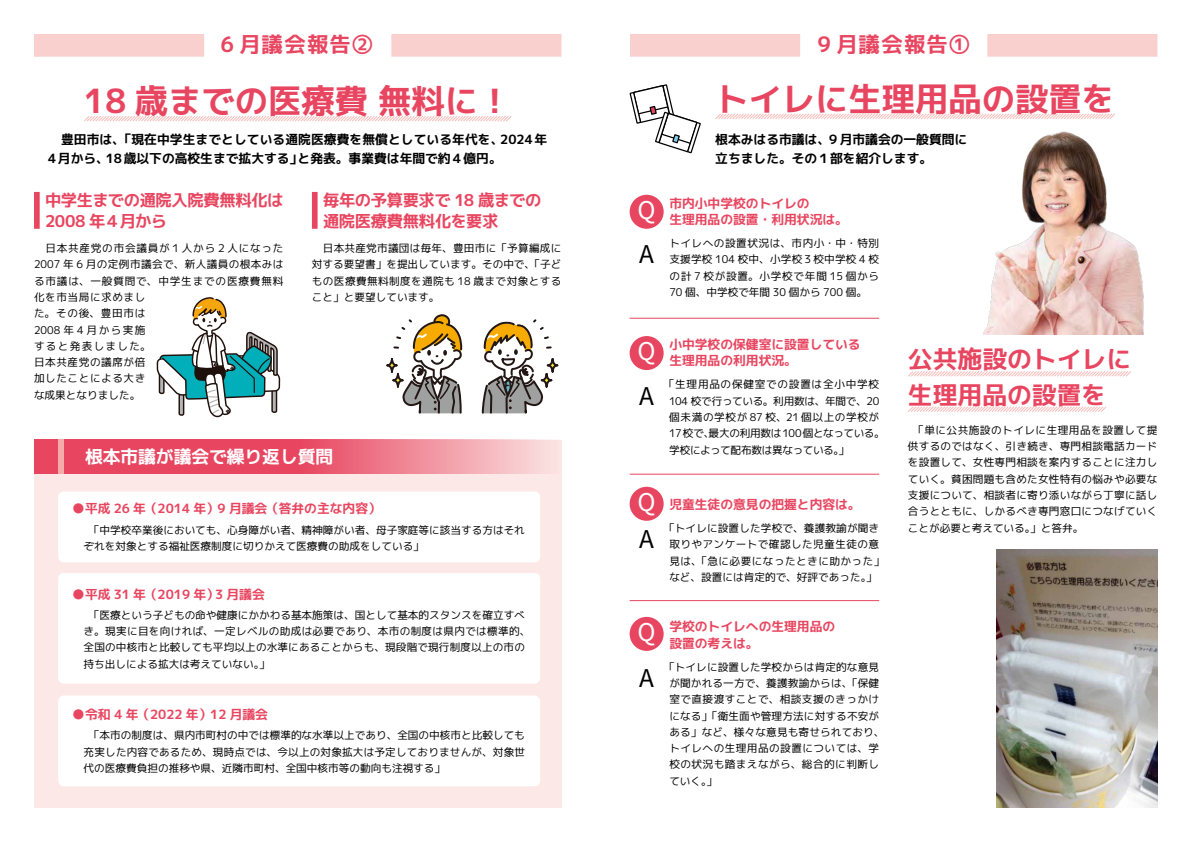
<style>
.page{position:relative;width:1191px;height:842px;background:#fff}
.page>*{position:absolute;margin:0;border:0;box-sizing:border-box;transform-origin:0 0}
.t1{font:33.3px "migmix 1 p bold";color:#e84660}
.t2{font:24.8px/35.4px "migmix 1 p bold";color:#e84660}
.t3{font:24.4px "Source Han Sans";color:#000}
.t4{font:24.4px "Source Han Sans";color:#fff}
.t5{font:21.3px "migmix 1 p bold";letter-spacing:.055em;color:#e84660}
.t6{font:17.7px "migmix 1 p bold";color:#fff}
.t7{font:16.3px/21.3px "migmix 1 p bold";letter-spacing:-.03em;color:#e84660}
.t8{font:12.8px/16.3px "migmix 1 p bold";color:#e84660}
.t9{font:12.8px/19.8px "migmix 1 p bold";color:#000}
.t10{font:10.6px/16.3px "migmix 1 p regular";letter-spacing:.015em;color:#000;text-align:justify}
.t11{font:10.6px/16.3px "migmix 1 p regular";letter-spacing:.055em;color:#000}
.t12{font:10.6px/16.3px "migmix 1 p regular";letter-spacing:-.02em;color:#000}
.t13{font:10.6px/16.3px "migmix 1 p regular";letter-spacing:.04em;color:#000;text-align:center}
</style>
<div class="page">
<div style="left:34px;top:440px;width:527px;height:368px;background:#fce9e7"></div>
<img style="left:996px;top:550px;width:161px;height:258px">
<img style="left:983px;top:131px;width:161px;height:204px">
<div style="left:58px;top:573px;width:482px;height:111px;background:#fff;border-radius:6px"></div>
<div style="left:58px;top:695px;width:482px;height:91px;background:#fff;border-radius:6px"></div>
<div style="left:58px;top:491px;width:482px;height:71px;background:#fff;border-radius:6px"></div>
<svg style="left:715px;top:113px;width:400px;height:6px"></svg>
<div style="left:629px;top:195px;width:34px;height:34px;background:#e84660;border-radius:50%"></div>
<div style="left:629px;top:336px;width:34px;height:34px;background:#e84660;border-radius:50%"></div>
<div style="left:629px;top:487px;width:34px;height:34px;background:#e84660;border-radius:50%"></div>
<div style="left:629px;top:617px;width:34px;height:34px;background:#e84660;border-radius:50%"></div>
<svg style="left:908px;top:371px;width:223px;height:6px"></svg>
<svg style="left:908px;top:406px;width:198px;height:6px"></svg>
<hr style="left:629px;top:318px;width:250px;height:1px;background:#e84660">
<hr style="left:629px;top:474px;width:250px;height:1px;background:#e84660">
<hr style="left:629px;top:600px;width:250px;height:1px;background:#e84660">
<svg style="left:84px;top:116px;width:428px;height:6px"></svg>
<div style="left:34px;top:34px;width:170px;height:23px;background:#f9d0ce"></div>
<div style="left:391px;top:34px;width:170px;height:23px;background:#f9d0ce"></div>
<div style="left:630px;top:34px;width:170px;height:23px;background:#f9d0ce"></div>
<div style="left:987px;top:34px;width:170px;height:23px;background:#f9d0ce"></div>
<div style="left:34px;top:192px;width:6px;height:37px;background:#e84660"></div>
<div style="left:312px;top:192px;width:5px;height:37px;background:#e84660"></div>
<svg style="left:629px;top:84px;width:72px;height:70px"></svg>
<svg style="left:156px;top:297px;width:125px;height:121px"></svg>
<svg style="left:387px;top:359px;width:10px;height:13px"></svg>
<div style="left:386px;top:358px;width:12px;height:15px;border:2px solid #221714;border-radius:50%"></div>
<svg style="left:547px;top:359px;width:10px;height:13px"></svg>
<div style="left:546px;top:358px;width:12px;height:15px;border:2px solid #221714;border-radius:50%"></div>
<svg style="left:392px;top:314px;width:71px;height:100px"></svg>
<svg style="left:481px;top:319px;width:72px;height:95px"></svg>
<svg style="left:34px;top:440px;width:516px;height:34px;background:#ec6b7e"></svg>
<div style="left:58px;top:440px;width:6px;height:34px;background:#f4acab"></div>
<h3 class="t5" style="left:220px;top:29px;width:154px">6 月議会報告②</h3>
<h3 class="t5" style="left:817px;top:29px;width:154px">9 月議会報告①</h3>
<h1 class="t1" style="left:84px;top:77px;width:429px">18 歳までの医療費 無料に！</h1>
<p class="t9" style="left:48px;top:129px;width:500px">　豊田市は、「現在中学生までとしている通院医療費を無償としている年代を、2024年<br>4月から、18歳以下の高校生まで拡大する」と発表。事業費は年間で約４億円。</p>
<h3 class="t7" style="left:45px;top:189px;width:240px">中学生までの通院入院費無料化は<br>2008 年４月から</h3>
<p class="t11" style="left:34px;top:240px;width:251px">　日本共産党の市会議員が１人から２人になった<br>2007 年 6 月の定例市議会で、新人議員の根本みはる市議は、一般質問で、中学生までの医療費無料化を市当局に求めまし<br>た。その後、豊田市は<br>2008 年 4 月から実施<br>すると発表しました。<br>日本共産党の議席が倍<br>加したことによる大き<br>な成果となりました。</p>
<h3 class="t7" style="left:323px;top:189px;width:220px">毎年の予算要求で 18 歳までの通院医療費無料化を要求</h3>
<p class="t10" style="left:312px;top:240px;width:251px">　日本共産党市議団は毎年、豊田市に「予算編成に対する要望書」を提出しています。その中で、「子どもの医療費無料制度を通院も 18 歳まで対象とすること」と要望しています。</p>
<h3 class="t6" style="left:85px;top:444px;width:250px">根本市議が議会で繰り返し質問</h3>
<p class="t8" style="left:72px;top:501px;width:310px">●平成 26 年（2014 年）9 月議会（答弁の主な内容）</p>
<p class="t10" style="left:84px;top:522px;width:443px">　「中学校卒業後においても、心身障がい者、精神障がい者、母子家庭等に該当する方はそれぞれを対象とする福祉医療制度に切りかえて医療費の助成をしている」</p>
<p class="t8" style="left:72px;top:586px;width:194px">●平成 31 年（2019 年）3 月議会</p>
<p class="t10" style="left:84px;top:607px;width:448px;text-align:left">　「医療という子どもの命や健康にかかわる基本施策は、国として基本的スタンスを確立すべき。現実に目を向ければ、一定レベルの助成は必要であり、本市の制度は県内では標準的、全国の中核市と比較しても平均以上の水準にあることからも、現段階で現行制度以上の市の持ち出しによる拡大は考えていない。」</p>
<p class="t8" style="left:72px;top:706px;width:197px">●令和 4 年（2022 年）12 月議会</p>
<p class="t10" style="left:84px;top:727px;width:443px">　「本市の制度は、県内市町村の中では標準的な水準以上であり、全国の中核市と比較しても充実した内容であるため、現時点では、今以上の対象拡大は予定しておりませんが、対象世代の医療費負担の推移や県、近隣市町村、全国中核市等の動向も注視する」</p>
<h3 class="t4" style="left:637px;top:196px;width:20px">Q</h3>
<h3 class="t3" style="left:639px;top:240px;width:16px">A</h3>
<h1 class="t1" style="left:715px;top:75px;width:401px">トイレに生理用品の設置を</h1>
<p class="t9" style="left:715px;top:129px;width:253px">根本みはる市議は、９月市議会の一般質問に立ちました。その１部を紹介します。</p>
<p class="t8" style="left:669px;top:195px;width:180px">市内小中学校のトイレの<br>生理用品の設置・利用状況は。</p>
<p class="t10" style="left:669px;top:235px;width:211px">トイレへの設置状況は、市内小・中・特別支援学校 104 校中、小学校３校中学校 4 校の計 7 校が設置。小学校で年間 15 個から70 個、中学校で年間 30 個から 700 個。</p>
<h3 class="t4" style="left:637px;top:337px;width:20px">Q</h3>
<h3 class="t3" style="left:639px;top:382px;width:16px">A</h3>
<p class="t8" style="left:669px;top:336px;width:193px">小中学校の保健室に設置している生理用品の利用状況。</p>
<p class="t12" style="left:669px;top:376px;width:217px;text-indent:-5px">「生理用品の保健室での設置は全小中学校<br>104 校で行っている。利用数は、年間で、20個未満の学校が 87 校、21 個以上の学校が<br>17校で、最大の利用数は100個となっている。学校によって配布数は異なっている。」</p>
<h3 class="t4" style="left:637px;top:488px;width:20px">Q</h3>
<h3 class="t3" style="left:639px;top:525px;width:16px">A</h3>
<p class="t8" style="left:669px;top:496px;width:193px">児童生徒の意見の把握と内容は。</p>
<p class="t13" style="left:664px;top:520px;width:222px">「トイレに設置した学校で、養護教諭が聞き取りやアンケートで確認した児童生徒の意見は、「急に必要になったときに助かった」など、設置には肯定的で、好評であった。」</p>
<h3 class="t4" style="left:637px;top:618px;width:20px">Q</h3>
<h3 class="t3" style="left:639px;top:664px;width:16px">A</h3>
<p class="t8" style="left:669px;top:618px;width:167px">学校のトイレへの生理用品の設置の考えは。</p>
<p class="t10" style="left:669px;top:659px;width:217px;text-align:left;text-indent:-5px">「トイレに設置した学校からは肯定的な意見が聞かれる一方で、養護教諭からは、「保健室で直接渡すことで、相談支援のきっかけになる」「衛生面や管理方法に対する不安がある」など、様々な意見も寄せられており、トイレへの生理用品の設置については、学校の状況も踏まえながら、総合的に判断していく。」</p>
<h2 class="t2" style="left:908px;top:341px;width:225px">公共施設のトイレに生理用品の設置を</h2>
<p class="t10" style="left:908px;top:422px;width:251px">　「単に公共施設のトイレに生理用品を設置して提供するのではなく、引き続き、専門相談電話カードを設置して、女性専門相談を案内することに注力していく。貧困問題も含めた女性特有の悩みや必要な支援について、相談者に寄り添いながら丁寧に話し合うとともに、しかるべき専門窓口につなげていくことが必要と考えている。」と答弁。</p>
</div>
